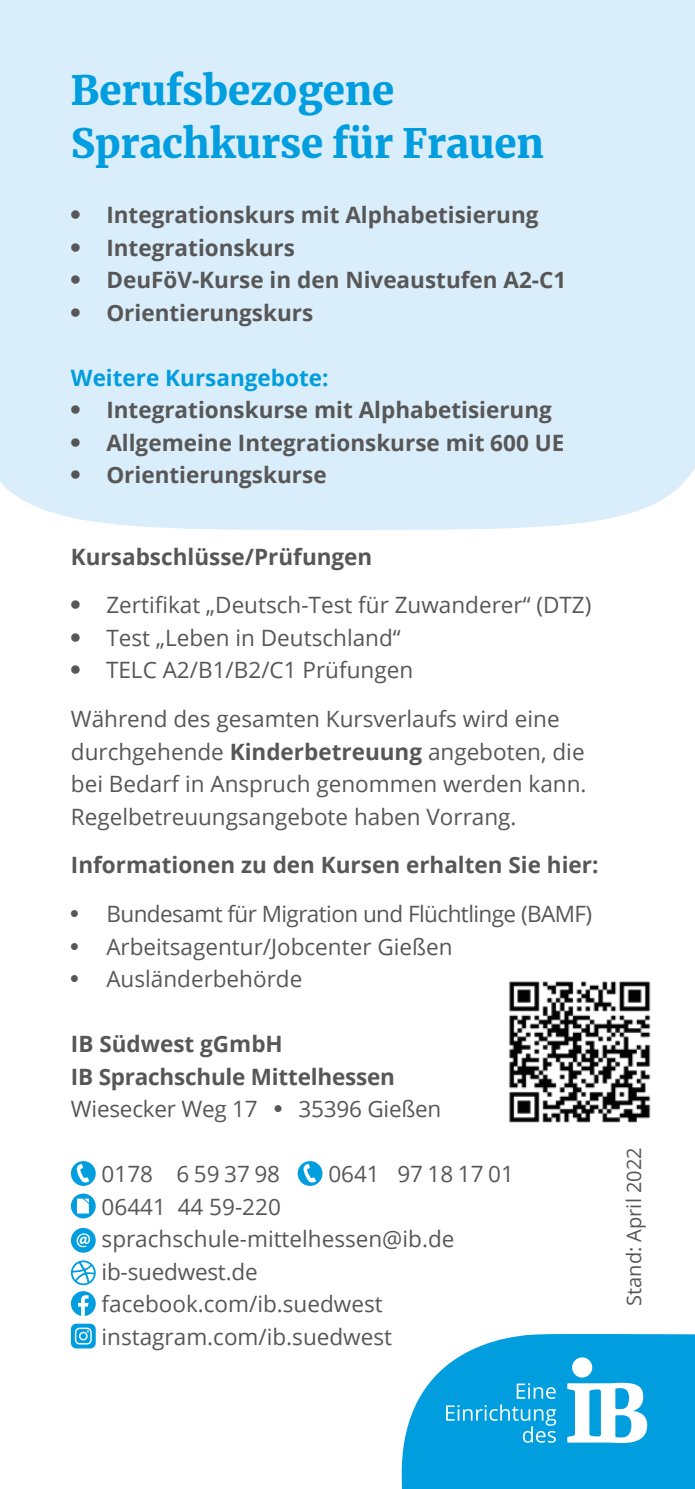
<style>
.page{position:relative;width:695px;height:1489px;background:#fff}
.page>*{position:absolute;margin:0;border:0;box-sizing:border-box;transform-origin:0 0}
.t1{font:900 40px/52.5px "Merriweather";letter-spacing:-.005em;color:#009ddf}
.IB_P_Fließtext_9_13{font:22.5px/32.5px "Open Sans";color:#585757}
.IB_P_Fließtext_9_13-2{font:700 22.5px/32.5px "Open Sans";color:#585757}
.Fließtext_Regular{font:700 22.5px "Open Sans";color:#585757}
.IB_P_Fließtext_9_13-3{font:22.5px "Open Sans";letter-spacing:-.025em;color:#585757}
.Fließtext_Regular-2{font:700 22.5px "Open Sans";color:#009ddf}
.Impressum{font:20px "Open Sans";color:#585757}
.s1{font-family:"Helvetica";font-stretch:condensed}
.s2{font-family:"Helvetica";font-weight:700;font-stretch:condensed}
.s3{font-weight:700}
</style>
<div class="page">
<img style="left:509px;top:981px;width:142px;height:142px">
<div style="left:0;top:0;width:694px;height:530px;background:#d9edfa"></div>
<svg style="left:71px;top:1160px;width:25px;height:25px"></svg>
<svg style="left:77px;top:1163px;width:12px;height:19px"></svg>
<svg style="left:297px;top:1160px;width:25px;height:25px"></svg>
<svg style="left:303px;top:1163px;width:13px;height:19px"></svg>
<svg style="left:71px;top:1193px;width:25px;height:25px"></svg>
<svg style="left:71px;top:1227px;width:25px;height:25px"></svg>
<svg style="left:71px;top:1260px;width:25px;height:55px"></svg>
<div style="left:71px;top:1323px;width:25px;height:25px;background:#009ddf;border-radius:5px"></div>
<svg style="left:75px;top:1327px;width:17px;height:17px"></svg>
<svg style="left:401px;top:1334px;width:293px;height:154px;background:#1da8e2"></svg>
<svg style="left:567px;top:1357px;width:80px;height:85px"></svg>
<svg style="left:516px;top:1382px;width:39px;height:16px"></svg>
<svg style="left:446px;top:1404px;width:110px;height:38px;background:#25abe3"></svg>
<h3 class="t1" style="left:71px;top:63px;width:474px">Berufsbezogene<br>Sprachkurse für Frauen</h3>
<p class="IB_P_Fließtext_9_13-2" style="left:71px;top:198px;width:469px"><span class="s1">•</span> Integrationskurs mit Alphabetisierung</p>
<p class="IB_P_Fließtext_9_13-2" style="left:71px;top:231px;width:225px"><span class="s1">•</span> Integrationskurs</p>
<p class="IB_P_Fließtext_9_13-2" style="left:71px;top:263px;width:497px"><span class="s1">•</span> DeuFöV-Kurse in den Niveaustufen A2-C1</p>
<p class="IB_P_Fließtext_9_13-2" style="left:71px;top:296px;width:244px"><span class="s1">•</span> Orientierungskurs</p>
<p class="Fließtext_Regular-2" style="left:71px;top:361px;width:259px">Weitere Kursangebote:</p>
<p class="Fließtext_Regular" style="left:71px;top:394px;width:482px"><span class="s1">•</span> Integrationskurse mit Alphabetisierung</p>
<p class="Fließtext_Regular" style="left:71px;top:426px;width:495px"><span class="s1">•</span> Allgemeine Integrationskurse mit 600 UE</p>
<p class="Fließtext_Regular" style="left:71px;top:459px;width:257px"><span class="s1">•</span> Orientierungskurse</p>
<p class="IB_P_Fließtext_9_13-2" style="left:71px;top:539px;width:303px">Kursabschlüsse/Prüfungen</p>
<p class="IB_P_Fließtext_9_13" style="left:71px;top:588px;width:522px"><span class="s2">•</span> Zertifikat „Deutsch-Test für Zuwanderer“ (DTZ)</p>
<p class="IB_P_Fließtext_9_13" style="left:71px;top:620px;width:331px"><span class="s2">•</span> Test „Leben in Deutschland“</p>
<p class="IB_P_Fließtext_9_13" style="left:71px;top:653px;width:344px"><span class="s2">•</span> TELC A2/B1/B2/C1 Prüfungen</p>
<p class="IB_P_Fließtext_9_13" style="left:71px;top:702px;width:517px">Während des gesamten Kursverlaufs wird eine durchgehende <span class="s3">Kinderbetreuung</span> angeboten, die bei Bedarf in Anspruch genommen werden kann.<br>Regelbetreuungsangebote haben Vorrang.</p>
<p class="IB_P_Fließtext_9_13-2" style="left:71px;top:848px;width:529px">Informationen zu den Kursen erhalten Sie hier:</p>
<p class="IB_P_Fließtext_9_13-3" style="left:71px;top:898px;width:523px"><span class="s1">•</span> Bundesamt für Migration und Flüchtlinge (BAMF)</p>
<p class="IB_P_Fließtext_9_13" style="left:71px;top:929px;width:383px"><span class="s1">•</span> Arbeitsagentur/Jobcenter Gießen</p>
<p class="IB_P_Fließtext_9_13" style="left:71px;top:962px;width:233px"><span class="s1">•</span> Ausländerbehörde</p>
<p class="IB_P_Fließtext_9_13-2" style="left:71px;top:1027px;width:325px">IB Südwest gGmbH<br>IB Sprachschule Mittelhessen</p>
<p class="IB_P_Fließtext_9_13" style="left:71px;top:1092px;width:372px">Wiesecker Weg 17 <span class="s1">•</span> 35396 Gießen</p>
<p class="IB_P_Fließtext_9_13" style="left:102px;top:1157px;width:180px">0178 6 59 37 98</p>
<p class="IB_P_Fließtext_9_13" style="left:328px;top:1157px;width:187px">0641 97 18 17 01</p>
<p class="IB_P_Fließtext_9_13" style="left:102px;top:1189px;width:181px">06441 44 59-220</p>
<p class="IB_P_Fließtext_9_13" style="left:102px;top:1222px;width:354px">sprachschule-mittelhessen@ib.de</p>
<p class="IB_P_Fließtext_9_13" style="left:102px;top:1254px;width:157px">ib-suedwest.de</p>
<p class="IB_P_Fließtext_9_13" style="left:102px;top:1287px;width:282px">facebook.com/ib.suedwest</p>
<p class="IB_P_Fließtext_9_13" style="left:102px;top:1319px;width:292px">instagram.com/ib.suedwest</p>
<p class="Impressum" style="left:620px;top:1305px;width:160px;rotate:-90deg">Stand: April 2022</p>
</div>
